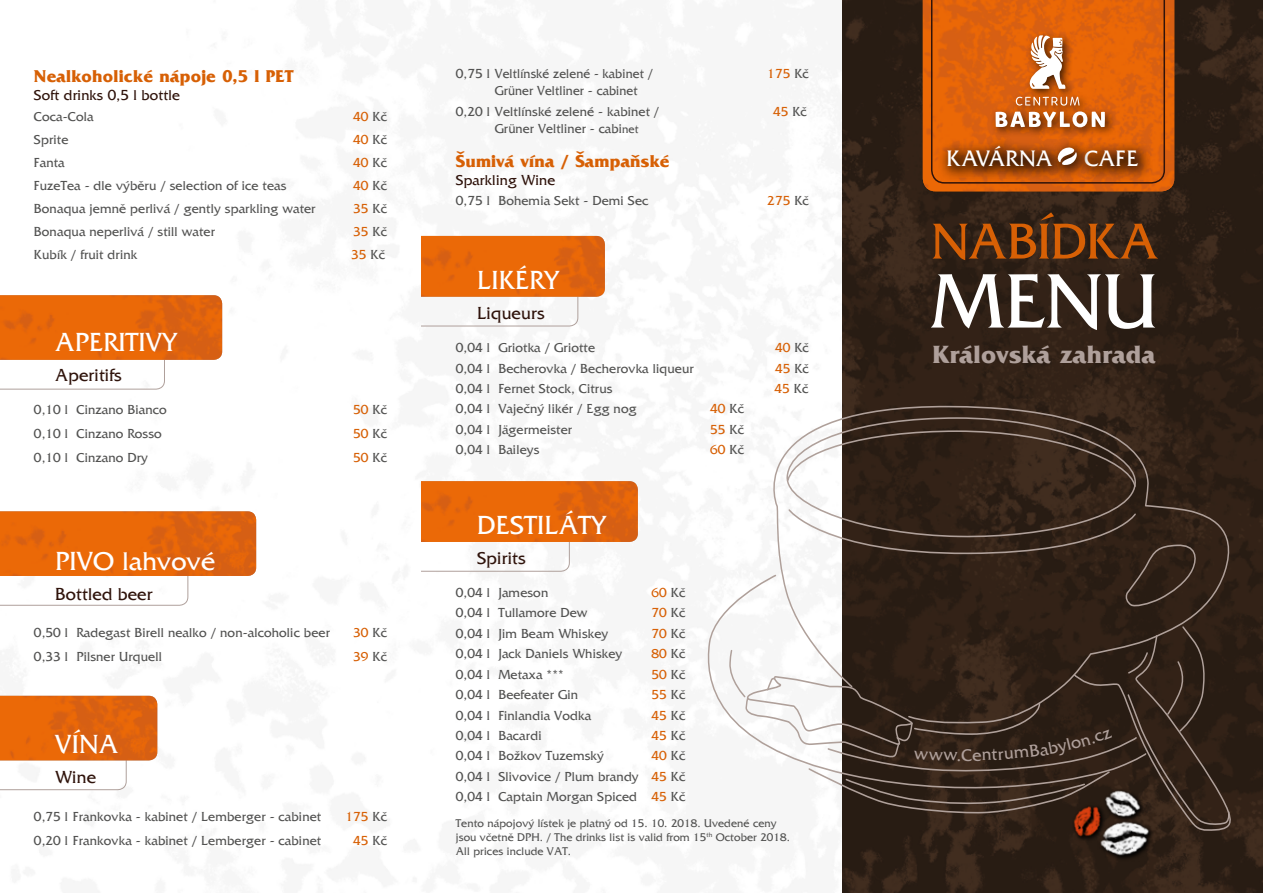
<style>
.page{position:relative;width:1263px;height:893px;background:#fff}
.page>*{position:absolute;margin:0;border:0;box-sizing:border-box;transform-origin:0 0}
.t1{font:81px "France";color:#fff}
.t2{font:52.95px "France";letter-spacing:-.01em;color:#d76005}
.t3{font:27px "France";letter-spacing:.01em;color:#fff}
.t4{font:700 26.25px "France";letter-spacing:.01em;color:#afa09b}
.t5{font:23.1px "France";letter-spacing:.01em;color:#fff}
.t6{font:700 18px "France";letter-spacing:.01em;color:#d76005}
.t7{font:18px "France";letter-spacing:.01em;color:#2f130b}
.t8{font:17.7px "France";color:#afa09b}
.t9{font:15px "France";letter-spacing:.01em;color:#2f130b}
.t10{font:13.5px/20.4px "France";letter-spacing:.01em;color:#525251;text-align:justify}
.t11{font:13.5px "France";letter-spacing:.01em;color:#d76005}
.t12{font:13.5px/21.8px "France";letter-spacing:.01em;color:#525251;scale:.96 1}
.t13{font:11.55px/13.8px "France";letter-spacing:.01em;color:#525251}
.s1{color:#525251}
.s2{font-size:12px}
.s3{color:#d76005}
</style>
<div class="page">
<svg style="left:421px;top:542px;width:149px;height:30px"></svg>
<img style="left:421px;top:481px;width:217px;height:61px">
<svg style="left:421px;top:297px;width:158px;height:30px"></svg>
<img style="left:421px;top:236px;width:184px;height:61px">
<svg style="left:0;top:695px;width:151px;height:96px"></svg>
<img style="left:0;top:696px;width:157px;height:64px">
<svg style="left:0;top:576px;width:189px;height:30px"></svg>
<img style="left:0;top:511px;width:256px;height:65px">
<svg style="left:0;top:360px;width:165px;height:30px"></svg>
<img style="left:0;top:295px;width:222px;height:65px">
<img style="left:842px;top:0;width:421px;height:893px">
<svg style="left:773px;top:406px;width:466px;height:319px;background:#53463d"></svg>
<svg style="left:707px;top:574px;width:440px;height:139px"></svg>
<svg style="left:785px;top:416px;width:413px;height:191px;background:#4f4239"></svg>
<img style="left:923px;top:0;width:251px;height:191px">
<img style="left:1050px;top:833px;width:124px;height:35px">
<svg style="left:931px;top:0;width:234px;height:184px;background:#d06317"></svg>
<svg style="left:727px;top:625px;width:508px;height:208px"></svg>
<h3 class="t6" style="left:34px;top:66px;width:261px">Nealkoholické nápoje 0,5 l PET</h3>
<p class="t9" style="left:34px;top:87px;width:147px">Soft drinks 0,5 l bottle</p>
<p class="t10" style="left:34px;top:106px;width:61px">Coca-Cola</p>
<p class="t11" style="left:353px;top:109px;width:35px">40 <span class="s1">Kč</span></p>
<p class="t10" style="left:34px;top:129px;width:36px">Sprite</p>
<p class="t11" style="left:353px;top:132px;width:35px">40 <span class="s1">Kč</span></p>
<p class="t10" style="left:34px;top:152px;width:32px">Fanta</p>
<p class="t11" style="left:353px;top:155px;width:35px">40 <span class="s1">Kč</span></p>
<p class="t10" style="left:34px;top:175px;width:254px">FuzeTea - dle výběru / selection of ice teas</p>
<p class="t11" style="left:353px;top:178px;width:35px">40 <span class="s1">Kč</span></p>
<p class="t10" style="left:34px;top:198px;width:283px">Bonaqua jemně perlivá / gently sparkling water</p>
<p class="t11" style="left:353px;top:201px;width:35px">35 <span class="s1">Kč</span></p>
<p class="t10" style="left:34px;top:221px;width:183px">Bonaqua neperlivá / still water</p>
<p class="t11" style="left:353px;top:224px;width:35px">35 <span class="s1">Kč</span></p>
<p class="t10" style="left:34px;top:244px;width:105px">Kubík / fruit drink</p>
<p class="t11" style="left:351px;top:247px;width:35px">35 <span class="s1">Kč</span></p>
<h3 class="t3" style="left:55px;top:327px;width:123px">APERITIVY</h3>
<h3 class="t7" style="left:55px;top:365px;width:68px">Aperitifs</h3>
<p class="t10" style="left:34px;top:399px;width:134px">0,10 l Cinzano Bianco</p>
<p class="t11" style="left:353px;top:402px;width:35px">50 <span class="s1">Kč</span></p>
<p class="t10" style="left:34px;top:423px;width:129px">0,10 l Cinzano Rosso</p>
<p class="t11" style="left:353px;top:426px;width:35px">50 <span class="s1">Kč</span></p>
<p class="t10" style="left:34px;top:447px;width:116px">0,10 l Cinzano Dry</p>
<p class="t11" style="left:353px;top:450px;width:35px">50 <span class="s1">Kč</span></p>
<h3 class="t3" style="left:55px;top:546px;width:162px">PIVO lahvové</h3>
<h3 class="t7" style="left:55px;top:584px;width:99px">Bottled beer</h3>
<p class="t10" style="left:34px;top:623px;width:297px">0,50 l Radegast Birell nealko / non-alcoholic beer</p>
<p class="t11" style="left:353px;top:626px;width:35px">30 <span class="s1">Kč</span></p>
<p class="t10" style="left:34px;top:647px;width:130px">0,33 l Pilsner Urquell</p>
<p class="t11" style="left:353px;top:649px;width:35px">39 <span class="s1">Kč</span></p>
<h3 class="t3" style="left:55px;top:730px;width:64px">VÍNA</h3>
<h3 class="t7" style="left:55px;top:768px;width:42px">Wine</h3>
<p class="t10" style="left:34px;top:806px;width:289px">0,75 l Frankovka - kabinet / Lemberger - cabinet</p>
<p class="t11" style="left:345px;top:809px;width:43px">175 <span class="s1">Kč</span></p>
<p class="t10" style="left:34px;top:830px;width:289px">0,20 l Frankovka - kabinet / Lemberger - cabinet</p>
<p class="t11" style="left:353px;top:833px;width:35px">45 <span class="s1">Kč</span></p>
<p class="t10" style="left:456px;top:64px;width:199px">0,75 l Veltlínské zelené - kabinet /</p>
<p class="t11" style="left:767px;top:67px;width:43px">175 <span class="s1">Kč</span></p>
<p class="t12" style="left:456px;top:79px;width:213px;text-indent:39px">Grüner Veltliner - cabinet<br>0,20 l Veltlínské zelené - kabinet /</p>
<p class="t11" style="left:773px;top:105px;width:35px">45 <span class="s1">Kč</span></p>
<p class="t10" style="left:495px;top:118px;width:145px">Grüner Veltliner - cabi<span class="s2">net</span></p>
<h3 class="t6" style="left:456px;top:151px;width:215px">Šumivá vína / Šampaňské</h3>
<p class="t9" style="left:456px;top:172px;width:101px">Sparkling Wine</p>
<p class="t10" style="left:456px;top:191px;width:194px">0,75 l Bohemia Sekt - Demi Sec</p>
<p class="t11" style="left:767px;top:194px;width:43px">275 <span class="s1">Kč</span></p>
<h3 class="t3" style="left:477px;top:265px;width:83px">LIKÉRY</h3>
<h3 class="t7" style="left:477px;top:303px;width:69px">Liqueurs</h3>
<p class="t10" style="left:456px;top:338px;width:141px">0,04 l Griotka / Griotte</p>
<p class="t11" style="left:775px;top:340px;width:35px">40 <span class="s1">Kč</span></p>
<p class="t10" style="left:456px;top:358px;width:239px">0,04 l Becherovka / Becherovka liqueur</p>
<p class="t11" style="left:775px;top:361px;width:35px">45 <span class="s1">Kč</span></p>
<p class="t10" style="left:456px;top:378px;width:158px">0,04 l Fernet Stock, Citrus</p>
<p class="t11" style="left:775px;top:381px;width:35px">45 <span class="s1">Kč</span></p>
<p class="t10" style="left:456px;top:399px;width:182px">0,04 l Vaječný likér / Egg nog</p>
<p class="t11" style="left:710px;top:402px;width:35px">40 <span class="s1">Kč</span></p>
<p class="t10" style="left:456px;top:419px;width:118px">0,04 l Jägermeister</p>
<p class="t11" style="left:710px;top:422px;width:35px">55 <span class="s1">Kč</span></p>
<p class="t10" style="left:456px;top:440px;width:85px">0,04 l Baileys</p>
<p class="t11" style="left:710px;top:443px;width:35px">60 <span class="s1">Kč</span></p>
<h3 class="t3" style="left:477px;top:510px;width:130px">DESTILÁTY</h3>
<h3 class="t7" style="left:477px;top:548px;width:50px">Spirits</h3>
<p class="t10" style="left:456px;top:582px;width:94px">0,04 l Jameson</p>
<p class="t11" style="left:652px;top:585px;width:35px">60 <span class="s1">Kč</span></p>
<p class="t10" style="left:456px;top:603px;width:133px">0,04 l Tullamore Dew</p>
<p class="t11" style="left:652px;top:605px;width:35px">70 <span class="s1">Kč</span></p>
<p class="t10" style="left:456px;top:623px;width:154px">0,04 l Jim Beam Whiskey</p>
<p class="t11" style="left:652px;top:626px;width:35px">70 <span class="s1">Kč</span></p>
<p class="t10" style="left:456px;top:644px;width:168px">0,04 l Jack Daniels Whiskey</p>
<p class="t11" style="left:652px;top:646px;width:35px">80 <span class="s1">Kč</span></p>
<p class="t10" style="left:456px;top:664px;width:109px">0,04 l Metaxa ***</p>
<p class="t11" style="left:652px;top:667px;width:35px">50 <span class="s1">Kč</span></p>
<p class="t10" style="left:456px;top:685px;width:124px">0,04 l Beefeater Gin</p>
<p class="t11" style="left:652px;top:687px;width:35px">55 <span class="s1">Kč</span></p>
<p class="t10" style="left:456px;top:705px;width:137px">0,04 l Finlandia Vodka</p>
<p class="t11" style="left:652px;top:708px;width:35px">45 <span class="s1">Kč</span></p>
<p class="t10" style="left:456px;top:725px;width:87px">0,04 l Bacardi</p>
<p class="t11" style="left:652px;top:728px;width:35px">45 <span class="s1">Kč</span></p>
<p class="t10" style="left:456px;top:746px;width:150px">0,04 l Božkov Tuzemský</p>
<p class="t10" style="left:456px;top:746px;width:231px;text-indent:196px"><span class="s3">40</span> Kč 0,04 l Slivovice / Plum brandy <span class="s3">45</span> Kč 0,04 l Captain Morgan Spiced <span class="s3">45</span> Kč</p>
<p class="t13" style="left:456px;top:817px;width:336px">Tento nápojový lístek je platný od 15. 10. 2018. Uvedené ceny jsou včetně DPH. / The drinks list is valid from 15<sup>th</sup> October 2018.<br>All prices include VAT.</p>
<h3 class="t5" style="left:946px;top:146px;width:107px">KAVÁRNA</h3>
<h3 class="t5" style="left:1084px;top:146px;width:55px">CAFE</h3>
<h2 class="t2" style="left:931px;top:212px;width:229px">NABÍDKA</h2>
<h1 class="t1" style="left:931px;top:257px;width:229px">MENU</h1>
<h3 class="t4" style="left:932px;top:339px;width:225px">Královská zahrada</h3>
<h3 class="t8" style="left:956px;top:745px;width:7px">.</h3>
</div>
